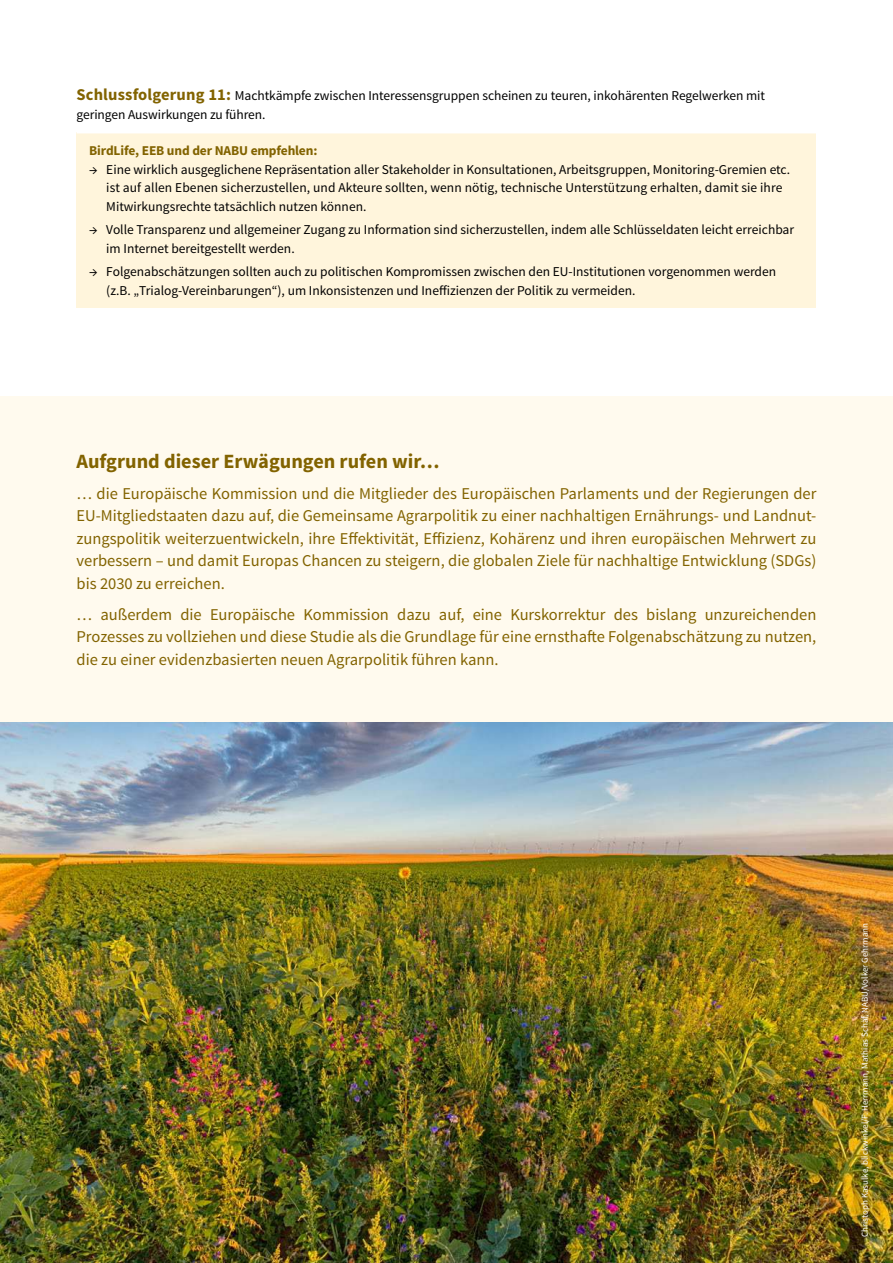
<style>
.page{position:relative;width:893px;height:1263px;background:#fff}
.page>*{position:absolute;margin:0;border:0;box-sizing:border-box;transform-origin:0 0}
.t1{font:700 20.25px "Source Sans Pro";color:#826300}
.t2{font:16.5px/22.5px "Source Sans Pro";color:#826300;text-align:justify}
.t3{font:13.5px/18.8px "Source Sans Pro";color:#000}
.t4{font:700 13.5px "Source Sans Pro";letter-spacing:-.01em;color:#826300}
.t5{font:9px "Source Sans Pro";color:#fff}
.s1{font-weight:700;font-size:16.5px;color:#826300}
</style>
<div class="page">
<div style="left:0;top:397px;width:893px;height:377px;background:#fffaee"></div>
<img style="left:0;top:723px;width:893px;height:540px">
<div style="left:77px;top:132px;width:739px;height:175px;background:#fff5dc"></div>
<hr style="left:77px;top:130px;width:739px;height:3px;background:#fff">
<div style="left:852px;top:914px;width:25px;height:331px;background:#000;opacity:.5"></div>
<p class="t3" style="left:77px;top:87px;width:690px"><span class="s1">Schlussfolgerung 11:</span> Machtkämpfe zwischen Interessensgruppen scheinen zu teuren, inkohärenten Regelwerken mit geringen Auswirkungen zu führen.</p>
<p class="t4" style="left:89px;top:143px;width:230px">BirdLife, EEB und der NABU empfehlen:</p>
<p class="t3" style="left:106px;top:160px;width:685px;text-indent:-17px">→ Eine wirklich ausgeglichene Repräsentation aller Stakeholder in Konsultationen, Arbeitsgruppen, Monitoring-Gremien etc. ist auf allen Ebenen sicherzustellen, und Akteure sollten, wenn nötig, technische Unterstützung erhalten, damit sie ihre<br>Mitwirkungsrechte tatsächlich nutzen können.</p>
<p class="t3" style="left:106px;top:221px;width:689px;text-indent:-17px">→ Volle Transparenz und allgemeiner Zugang zu Information sind sicherzustellen, indem alle Schlüsseldaten leicht erreichbar im Internet bereitgestellt werden.</p>
<p class="t3" style="left:106px;top:262px;width:671px;text-indent:-17px">→ Folgenabschätzungen sollten auch zu politischen Kompromissen zwischen den EU-Institutionen vorgenommen werden (z.B. „Trialog-Vereinbarungen“), um Inkonsistenzen und Ineffizienzen der Politik zu vermeiden.</p>
<h1 class="t1" style="left:77px;top:451px;width:365px">Aufgrund dieser Erwägungen rufen wir…</h1>
<p class="t2" style="left:77px;top:482px;width:741px">… die Europäische Kommission und die Mitglieder des Europäischen Parlaments und der Regierungen der EU-Mitgliedstaaten dazu auf, die Gemeinsame Agrarpolitik zu einer nachhaltigen Ernährungs- und Landnut&shy;zungspolitik weiterzuentwickeln, ihre Effektivität, Effizienz, Kohärenz und ihren europäischen Mehrwert zu verbessern – und damit Europas Chancen zu steigern, die globalen Ziele für nachhaltige Entwicklung (SDGs) bis 2030 zu erreichen.</p>
<p class="t2" style="left:77px;top:604px;width:741px">… außerdem die Europäische Kommission dazu auf, eine Kurskorrektur des bislang unzureichenden Prozesses zu vollziehen und diese Studie als die Grundlage für eine ernsthafte Folgenabschätzung zu nutzen, die zu einer evidenzbasierten neuen Agrarpolitik führen kann.</p>
<p class="t5" style="left:860px;top:1237px;width:316px;rotate:-90deg">Christoph Kasulke, blickwinkel/F. Herrmann, Mathias Schäf, NABU/Volker Gehrmann</p>
</div>
